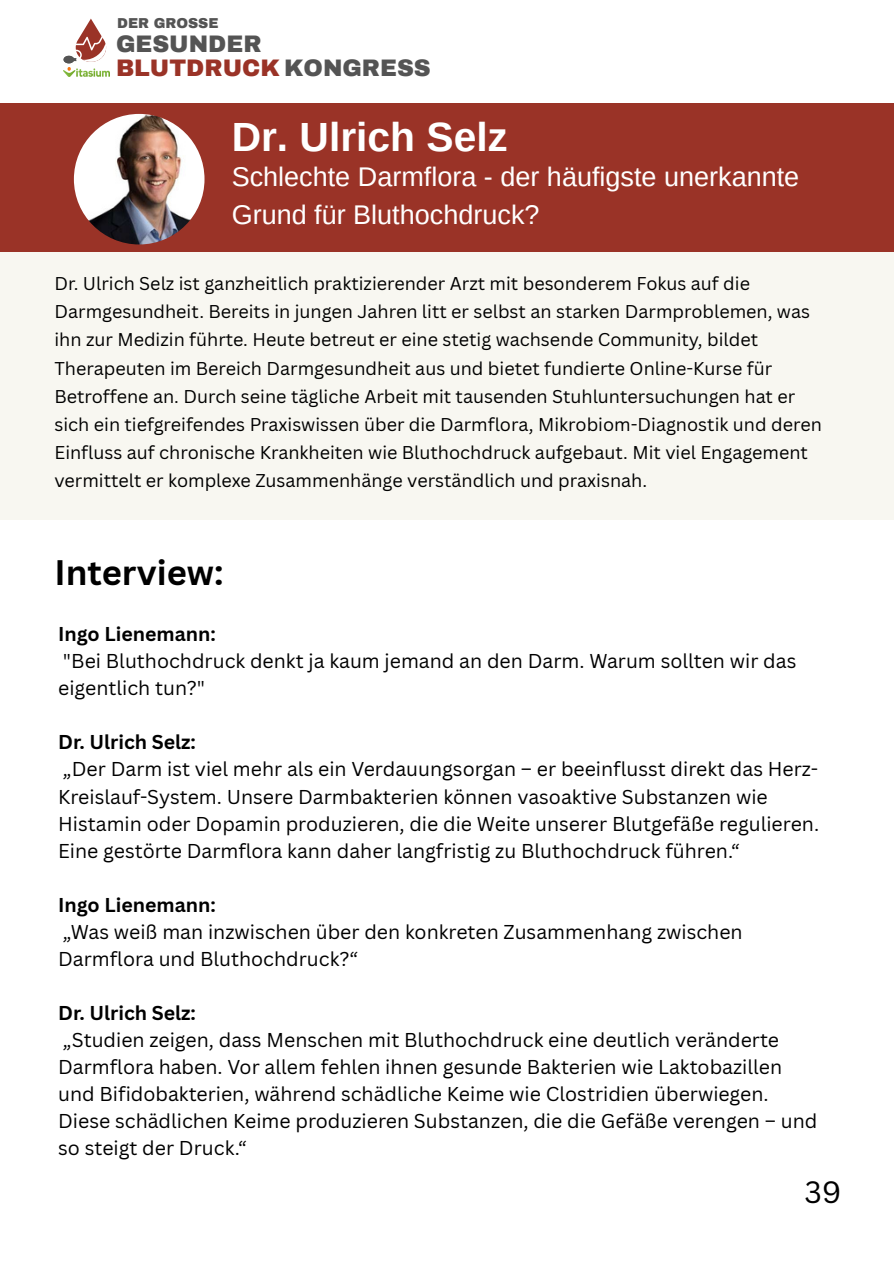
<style>
.page{position:relative;width:894px;height:1264px;background:#fff}
.page>*{position:absolute;margin:0;border:0;box-sizing:border-box;transform-origin:0 0}
.t1{font:700 40.8px "Arimo";color:#fff}
.t2{font:700 34.5px "Canva Sans";color:#000}
.t3{font:30px "Canva Sans";color:#000}
.t4{font:27px/37.2px "Arimo";color:#fff}
.t5{font:900 23.4px/23.9px "Archivo";color:#545454}
.t6{font:19.5px/27px "Canva Sans";color:#000}
.t7{font:700 19.5px "Canva Sans";color:#000}
.t8{font:18px/28.2px "Canva Sans";color:#000}
.t9{font:900 14.1px "Archivo";color:#545454}
.s1{color:#9a3327}
.s2{font-weight:700}
</style>
<div class="page">
<div style="left:0;top:103px;width:893px;height:149px;background:#9a3327"></div>
<img style="left:74px;top:114px;width:130px;height:130px;border-radius:50%">
<div style="left:0;top:252px;width:893px;height:267px;background:#f8f7f1"></div>
<svg style="left:63px;top:19px;width:44px;height:44px"></svg>
<img style="left:63px;top:67px;width:47px;height:9px">
<h5 class="t9" style="left:117px;top:16px;width:103px">DER GROSSE</h5>
<p class="t5" style="left:116px;top:32px;width:316px">GESUNDER<br><span class="s1">BLUTDRUCK</span> KONGRESS</p>
<h5 class="t1" style="left:232px;top:114px;width:278px">Dr. Ulrich Selz</h5>
<p class="t4" style="left:232px;top:158px;width:569px">Schlechte Darmflora - der häufigste unerkannte<br>Grund für Bluthochdruck?</p>
<h1 class="t8" style="left:54px;top:269px;width:768px">Dr. Ulrich Selz ist ganzheitlich praktizierender Arzt mit besonderem Fokus auf die Darmgesundheit. Bereits in jungen Jahren litt er selbst an starken Darmproblemen, was ihn zur Medizin führte. Heute betreut er eine stetig wachsende Community, bildet Therapeuten im Bereich Darmgesundheit aus und bietet fundierte Online-Kurse für Betroffene an. Durch seine tägliche Arbeit mit tausenden Stuhluntersuchungen hat er sich ein tiefgreifendes Praxiswissen über die Darmflora, Mikrobiom-Diagnostik und deren Einfluss auf chronische Krankheiten wie Bluthochdruck aufgebaut. Mit viel Engagement vermittelt er komplexe Zusammenhänge verständlich und praxisnah.</h1>
<h4 class="t2" style="left:54px;top:548px;width:170px">Interview:</h4>
<h6 class="t6" style="left:58px;top:620px;width:739px"><span class="s2">Ingo Lienemann:<br></span>"Bei Bluthochdruck denkt ja kaum jemand an den Darm. Warum sollten wir das eigentlich tun?"</h6>
<h2 class="t6" style="left:58px;top:728px;width:762px"><span class="s2">Dr. Ulrich Selz:<br></span>„Der Darm ist viel mehr als ein Verdauungsorgan – er beeinflusst direkt das Herz-Kreislauf-System. Unsere Darmbakterien können vasoaktive Substanzen wie Histamin oder Dopamin produzieren, die die Weite unserer Blutgefäße regulieren.<br>Eine gestörte Darmflora kann daher langfristig zu Bluthochdruck führen.“</h2>
<h2 class="t7" style="left:58px;top:890px;width:159px">Ingo Lienemann:</h2>
<h6 class="t6" style="left:58px;top:917px;width:685px">„Was weiß man inzwischen über den konkreten Zusammenhang zwischen<br>Darmflora und Bluthochdruck?“</h6>
<h6 class="t7" style="left:58px;top:998px;width:139px">Dr. Ulrich Selz:</h6>
<h6 class="t6" style="left:58px;top:1025px;width:760px">„Studien zeigen, dass Menschen mit Bluthochdruck eine deutlich veränderte Darmflora haben. Vor allem fehlen ihnen gesunde Bakterien wie Laktobazillen und Bifidobakterien, während schädliche Keime wie Clostridien überwiegen.<br>Diese schädlichen Keime produzieren Substanzen, die die Gefäße verengen – und so steigt der Druck.“</h6>
<h3 class="t3" style="left:804px;top:1170px;width:38px">39</h3>
</div>
